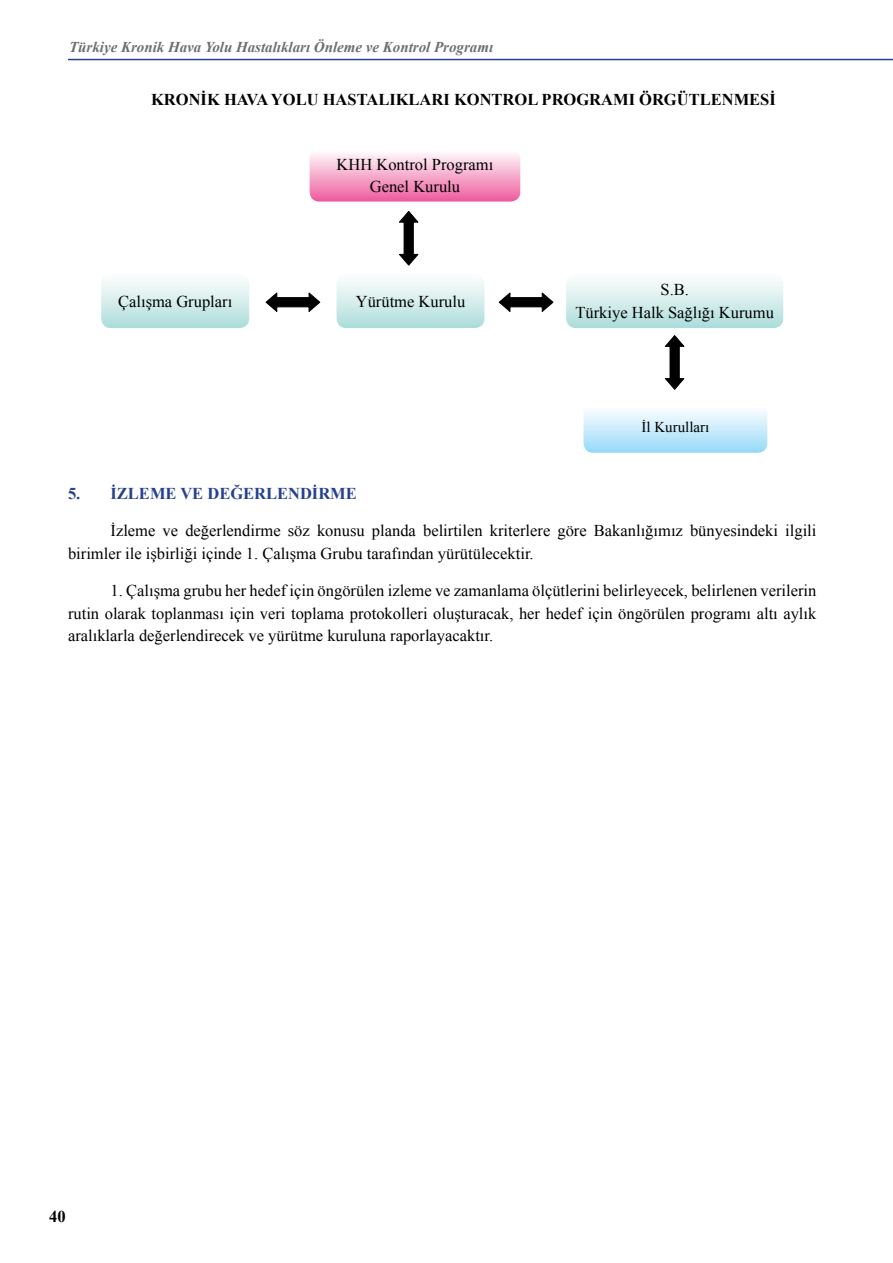
<style>
.page{position:relative;width:893px;height:1263px;background:#fff}
.page>*{position:absolute;margin:0;border:0;box-sizing:border-box;transform-origin:0 0}
.t1{font:16.5px/22.5px "Times New Roman";color:#000;text-align:center}
.t2{font:700 16.5px "Times New Roman";color:#000}
.t3{font:700 16.5px "Times New Roman";color:#25408f}
.t4{font:italic 700 15px "Times New Roman";color:#6d6f71}
.t5{font:15px "Times New Roman";color:#000}
</style>
<div class="page">
<hr style="left:68px;top:59px;width:825px;height:1px;background:#25408f">
<svg style="left:337px;top:280px;width:147px;height:48px"></svg>
<svg style="left:101px;top:280px;width:148px;height:48px"></svg>
<svg style="left:310px;top:153px;width:210px;height:49px"></svg>
<svg style="left:566px;top:280px;width:217px;height:48px"></svg>
<svg style="left:583px;top:411px;width:184px;height:42px"></svg>
<svg style="left:265px;top:292px;width:56px;height:20px"></svg>
<svg style="left:498px;top:292px;width:56px;height:20px"></svg>
<svg style="left:399px;top:211px;width:20px;height:55px"></svg>
<svg style="left:665px;top:335px;width:20px;height:55px"></svg>
<p class="t4" style="left:69px;top:36px;width:426px">Türkiye Kronik Hava Yolu Hastalıkları Önleme ve Kontrol Programı</p>
<p class="t2" style="left:151px;top:88px;width:626px">KRONİK HAVA YOLU HASTALIKLARI KONTROL PROGRAMI ÖRGÜTLENMESİ</p>
<p class="t1" style="left:337px;top:153px;width:158px">KHH Kontrol Programı<br>Genel Kurulu</p>
<p class="t1" style="left:118px;top:290px;width:116px">Çalışma Grupları</p>
<p class="t1" style="left:356px;top:290px;width:111px">Yürütme Kurulu</p>
<p class="t1" style="left:575px;top:278px;width:200px">S.B.<br>Türkiye Halk Sağlığı Kurumu</p>
<p class="t5" style="left:641px;top:417px;width:69px">İl Kurulları</p>
<p class="t3" style="left:68px;top:482px;width:290px">5. İZLEME VE DEĞERLENDİRME</p>
<p class="t1" style="left:68px;top:519px;width:750px;text-align:left;text-indent:43px">İzleme ve değerlendirme söz konusu planda belirtilen kriterlere göre Bakanlığımız bünyesindeki ilgili birimler ile işbirliği içinde 1. Çalışma Grubu tarafından yürütülecektir.</p>
<p class="t1" style="left:68px;top:579px;width:750px;text-align:justify;text-indent:43px">1. Çalışma grubu her hedef için öngörülen izleme ve zamanlama ölçütlerini belirleyecek, belirlenen verilerin rutin olarak toplanması için veri toplama protokolleri oluşturacak, her hedef için öngörülen programı altı aylık aralıklarla değerlendirecek ve yürütme kuruluna raporlayacaktır.</p>
<p class="t2" style="left:49px;top:1205px;width:18px">40</p>
</div>
